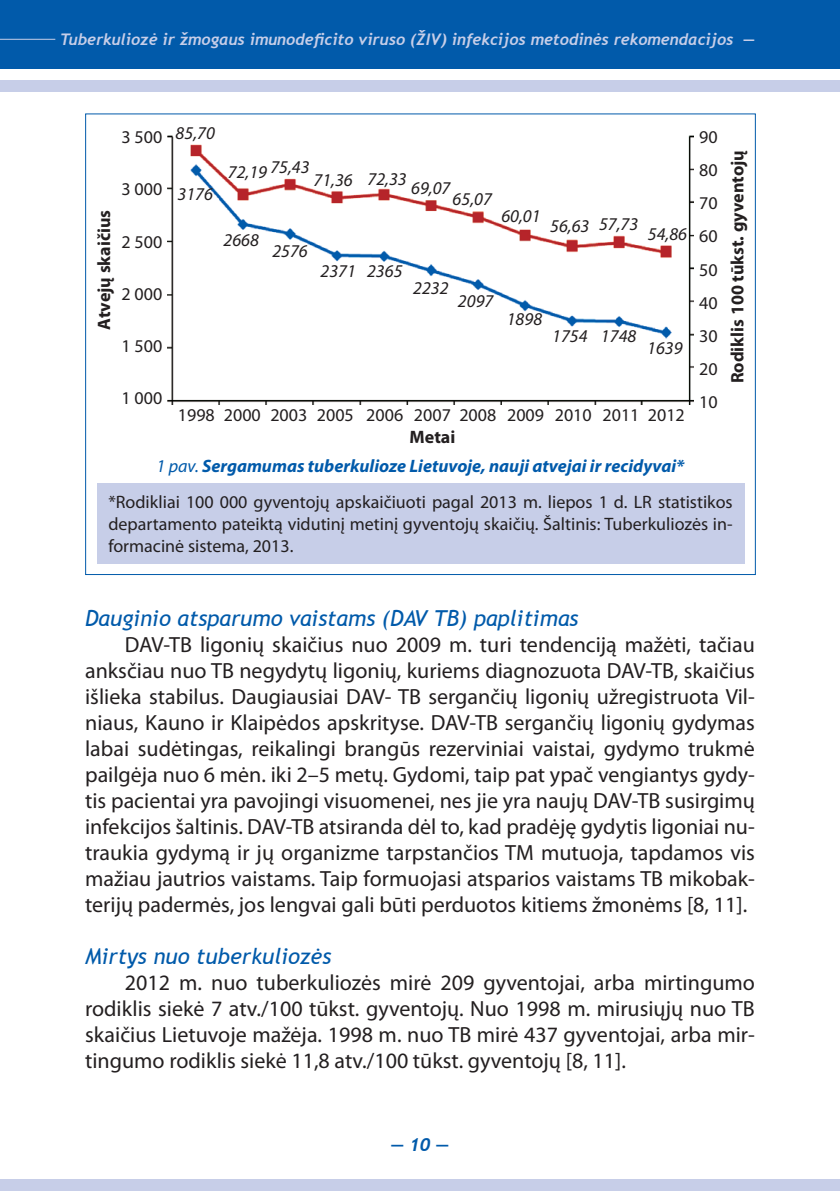
<style>
.page{position:relative;width:840px;height:1191px;background:#fff}
.page>*{position:absolute;margin:0;border:0;box-sizing:border-box;transform-origin:0 0}
.t1{font:22px/26px "Myriad Pro";color:#231f20;text-align:justify}
.t2{font:italic 22px "Trebuchet MS";color:#015aaa}
.t3{font:18px/33.2px "Myriad Pro";color:#231f20;text-align:justify}
.t4{font:italic 18px "Myriad Pro";color:#231f20}
.t5{font:italic 700 18px "Myriad Pro";color:#015aaa}
.t6{font:700 18px "Myriad Pro";color:#231f20}
.t7{font:italic 700 18px "Trebuchet";color:#015aaa}
.t8{font:italic 700 16px "Trebuchet";color:#c7cee8}
.s1{font-weight:400}
</style>
<div class="page">
<div style="left:0;top:0;width:839px;height:69px;background:#015aaa"></div>
<div style="left:0;top:80px;width:839px;height:11px;background:#c7cee8"></div>
<div style="left:0;top:1179px;width:839px;height:12px;background:#c7cee8"></div>
<hr style="left:0;top:39px;width:55px;height:1px;background:#c7cee8">
<img style="left:168px;top:135px;width:525px;height:269px">
<div style="left:97px;top:483px;width:646px;height:80px;background:#c7cee8"></div>
<p class="t8" style="left:60px;top:29px;width:696px">Tuberkuliozė ir žmogaus imunodeficito viruso (ŽIV) infekcijos metodinės rekomendacijos —</p>
<p class="t3" style="left:121px;top:120px;width:42px">3 500</p>
<p class="t6" style="left:92px;top:330px;width:121px;rotate:-90deg">Atvejų skaičius</p>
<p class="t3" style="left:121px;top:172px;width:42px">3 000</p>
<p class="t3" style="left:121px;top:225px;width:42px">2 500</p>
<p class="t3" style="left:121px;top:277px;width:42px">2 000</p>
<p class="t3" style="left:121px;top:329px;width:42px">1 500</p>
<p class="t4" style="left:175px;top:122px;width:41px">85,70</p>
<p class="t4" style="left:177px;top:183px;width:37px">3176</p>
<p class="t4" style="left:270px;top:156px;width:41px">75,43</p>
<p class="t4" style="left:228px;top:161px;width:41px">72,19</p>
<p class="t4" style="left:313px;top:169px;width:41px">71,36</p>
<p class="t4" style="left:223px;top:229px;width:37px">2668</p>
<p class="t4" style="left:272px;top:240px;width:37px">2576</p>
<p class="t4" style="left:320px;top:259px;width:37px">2371</p>
<p class="t4" style="left:367px;top:168px;width:41px">72,33</p>
<p class="t4" style="left:411px;top:177px;width:41px">69,07</p>
<p class="t4" style="left:452px;top:188px;width:41px">65,07</p>
<p class="t4" style="left:501px;top:204px;width:41px">60,01</p>
<p class="t4" style="left:550px;top:215px;width:41px">56,63</p>
<p class="t4" style="left:367px;top:259px;width:37px">2365</p>
<p class="t4" style="left:413px;top:276px;width:37px">2232</p>
<p class="t4" style="left:457px;top:290px;width:37px">2097</p>
<p class="t4" style="left:506px;top:308px;width:37px">1898</p>
<p class="t4" style="left:552px;top:325px;width:37px">1754</p>
<p class="t4" style="left:598px;top:212px;width:41px">57,73</p>
<p class="t4" style="left:647px;top:223px;width:41px">54,86</p>
<p class="t4" style="left:600px;top:325px;width:37px">1748</p>
<p class="t4" style="left:646px;top:336px;width:37px">1639</p>
<p class="t3" style="left:121px;top:381px;width:42px">1 000</p>
<p class="t3" style="left:459px;top:398px;width:227px">2008 2009 2010 2011 2012</p>
<p class="t3" style="left:178px;top:398px;width:274px">1998 2000 2003 2005 2006 2007</p>
<p class="t6" style="left:409px;top:425px;width:47px">Metai</p>
<p class="t5" style="left:156px;top:454px;width:529px"><span class="s1">1 pav.</span> Sergamumas tuberkulioze Lietuvoje, nauji atvejai ir recidyvai*</p>
<p class="t3" style="left:699px;top:120px;width:20px">90<br>80<br>70<br>60<br>50<br>40<br>30<br>20<br>10</p>
<p class="t6" style="left:725px;top:383px;width:235px;rotate:-90deg">Rodiklis 100 tūkst. gyventojų</p>
<p class="t3" style="left:108px;top:491px;width:625px;line-height:22px">*Rodikliai 100 000 gyventojų apskaičiuoti pagal 2013 m. liepos 1 d. LR statistikos departamento pateiktą vidutinį metinį gyventojų skaičių. Šaltinis: Tuberkuliozės in&shy;formacinė sistema, 2013.</p>
<p class="t2" style="left:85px;top:605px;width:494px">Dauginio atsparumo vaistams (DAV TB) paplitimas</p>
<p class="t1" style="left:85px;top:631px;width:671px;text-indent:40px">DAV-TB ligonių skaičius nuo 2009 m. turi tendenciją mažėti, tačiau anksčiau nuo TB negydytų ligonių, kuriems diagnozuota DAV-TB, skaičius išlieka stabilus. Daugiausiai DAV- TB sergančių ligonių užregistruota Vil&shy;niaus, Kauno ir Klaipėdos apskrityse. DAV-TB sergančių ligonių gydymas labai sudėtingas, reikalingi brangūs rezerviniai vaistai, gydymo trukmė pailgėja nuo 6 mėn. iki 2–5 metų. Gydomi, taip pat ypač vengiantys gydy&shy;tis pacientai yra pavojingi visuomenei, nes jie yra naujų DAV-TB susirgimų infekcijos šaltinis. DAV-TB atsiranda dėl to, kad pradėję gydytis ligoniai nu&shy;traukia gydymą ir jų organizme tarpstančios TM mutuoja, tapdamos vis mažiau jautrios vaistams. Taip formuojasi atsparios vaistams TB mikobak&shy;terijų padermės, jos lengvai gali būti perduotos kitiems žmonėms [8, 11].</p>
<p class="t2" style="left:85px;top:943px;width:247px">Mirtys nuo tuberkuliozės</p>
<p class="t1" style="left:85px;top:969px;width:671px;text-indent:40px">2012 m. nuo tuberkuliozės mirė 209 gyventojai, arba mirtingumo rodiklis siekė 7 atv./100 tūkst. gyventojų. Nuo 1998 m. mirusiųjų nuo TB skaičius Lietuvoje mažėja. 1998 m. nuo TB mirė 437 gyventojai, arba mir&shy;tingumo rodiklis siekė 11,8 atv./100 tūkst. gyventojų [8, 11].</p>
<p class="t7" style="left:390px;top:1133px;width:60px">— 10 —</p>
</div>
